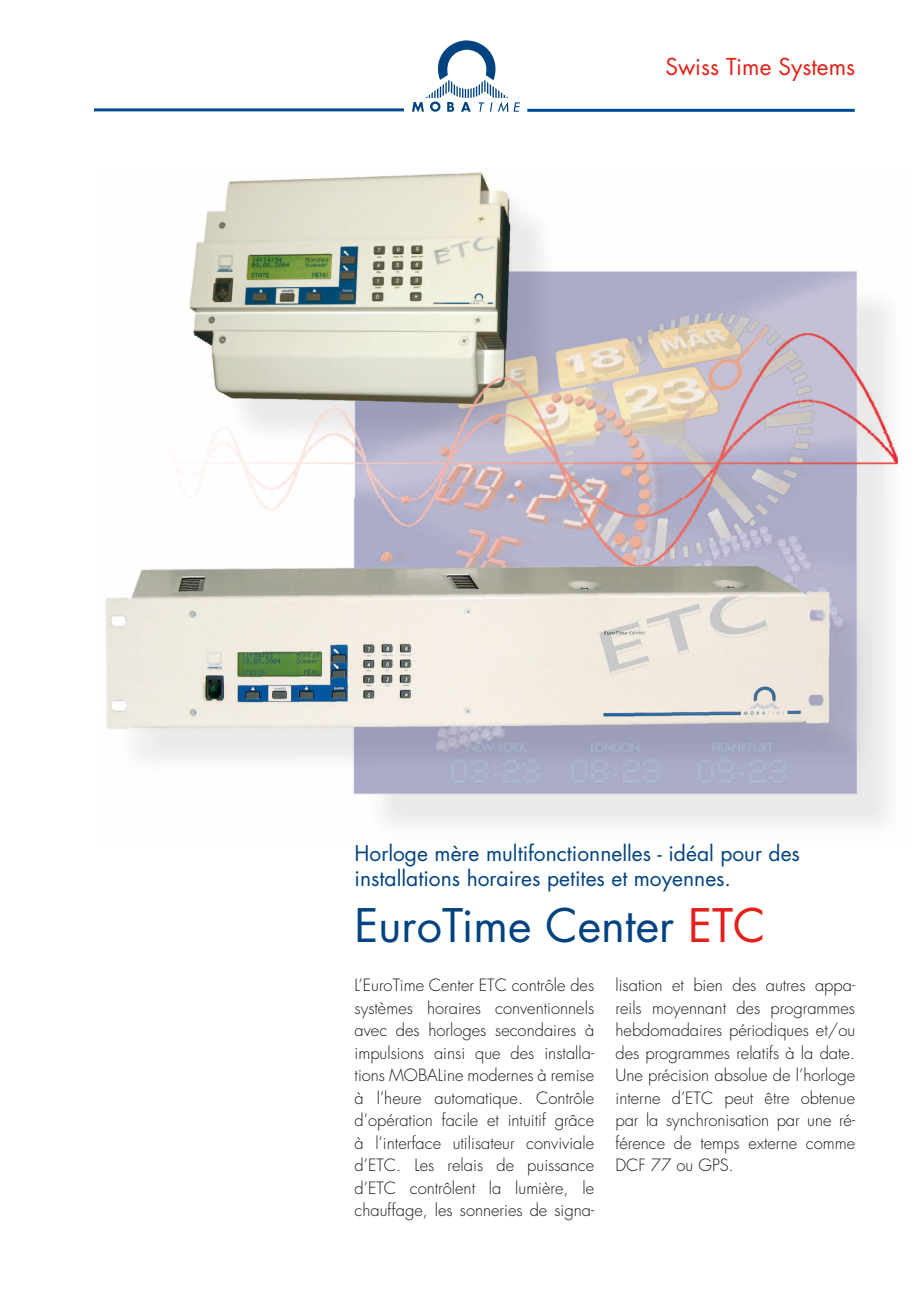
<style>
.page{position:relative;width:919px;height:1289px;background:#fff}
.page>*{position:absolute;margin:0;border:0;box-sizing:border-box;transform-origin:0 0}
.t1{font:45px "Futura Std";color:#004380}
.t2{font:22.65px "Futura";color:#e32119}
.t3{font:21px/25.2px "Futura Std";color:#004380}
.t4{font:300 16.5px/22.5px "Futura Std";color:#1a171c;text-align:justify}
.s1{color:#e32119}
</style>
<div class="page">
<svg style="left:412px;top:40px;width:108px;height:72px"></svg>
<hr style="left:94px;top:108px;width:310px;height:3px;background:#004c93">
<hr style="left:527px;top:109px;width:327px;height:3px;background:#004c93">
<img style="left:105px;top:172px;width:793px;height:654px">
<img style="left:105px;top:333px;width:792px;height:232px">
<h2 class="t2" style="left:665px;top:51px;width:191px">Swiss Time Systems</h2>
<p class="t3" style="left:354px;top:841px;width:447px">Horloge mère multifonctionnelles - idéal pour des installations horaires petites et moyennes.</p>
<h1 class="t1" style="left:354px;top:896px;width:412px">EuroTime Center <span class="s1">ETC</span></h1>
<p class="t4" style="left:354px;top:974px;width:241px">L’EuroTime Center ETC contrôle des systèmes horaires conventionnels avec des horloges secondaires à impulsions ainsi que des installa&shy;tions MOBALine modernes à remise à l’heure automatique. Contrôle d’opération facile et intuitif grâce à l’interface utilisateur conviviale d’ETC. Les relais de puissance d’ETC contrôlent la lumière, le chauffage, les sonneries de signa-</p>
<p class="t4" style="left:615px;top:974px;width:241px">lisation et bien des autres appa&shy;reils moyennant des programmes hebdomadaires périodiques et/ou des programmes relatifs à la date.<br>Une précision absolue de l’horloge interne d’ETC peut être obtenue par la synchronisation par une ré&shy;férence de temps externe comme DCF 77 ou GPS.</p>
</div>
